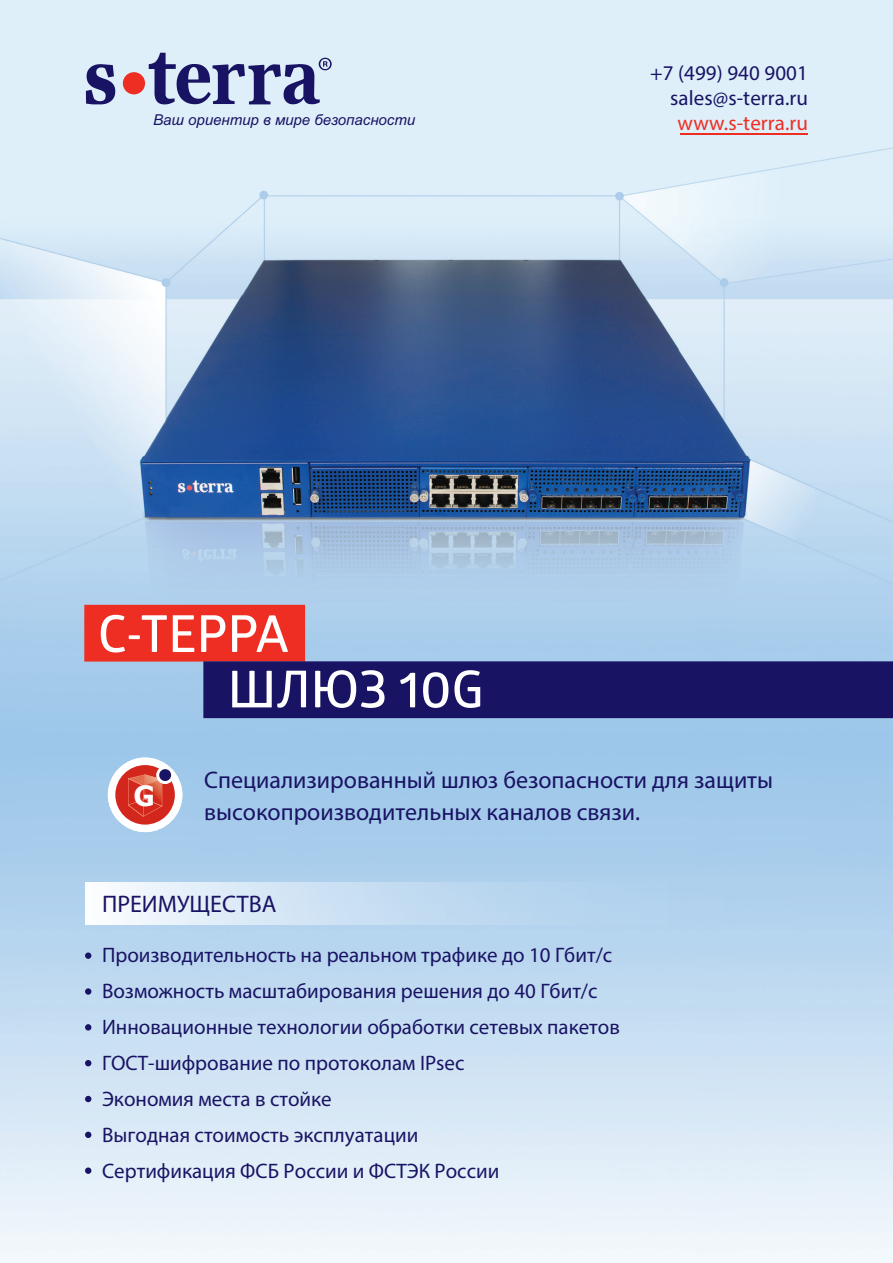
<style>
.page{position:relative;width:893px;height:1263px;background:#fff}
.page>*{position:absolute;margin:0;border:0;box-sizing:border-box;transform-origin:0 0}
.t1{font:51px/55.3px "Glober Bold Free";color:#fff}
.t2{font:700 28.2px "Tahoma";color:#fff}
.t3{font:24px/31.5px "Myriad Pro";color:#191364}
.t4{font:21px/36px "Myriad Pro";color:#191364;text-align:right}
.t5{font:21px "Myriad Pro";letter-spacing:.005em;color:#ee2e22}
.t6{font:italic 15px "Arial";color:#191364}
</style>
<div class="page">
<img style="left:0;top:0;width:893px;height:1263px">
<hr style="left:680px;top:134px;width:128px;height:1px;background:#ee2e22">
<img style="left:85px;top:882px;width:710px;height:43px">
<div style="left:85px;top:952px;width:6px;height:7px;background:#191364;border-radius:50%"></div>
<div style="left:85px;top:988px;width:6px;height:7px;background:#191364;border-radius:50%"></div>
<svg style="left:85px;top:1024px;width:6px;height:6px"></svg>
<svg style="left:85px;top:1060px;width:6px;height:6px"></svg>
<svg style="left:85px;top:1096px;width:6px;height:6px"></svg>
<svg style="left:85px;top:1132px;width:6px;height:6px"></svg>
<div style="left:85px;top:1167px;width:6px;height:7px;background:#191364;border-radius:50%"></div>
<svg style="left:84px;top:605px;width:809px;height:113px;background:#746796"></svg>
<svg style="left:108px;top:757px;width:74px;height:75px"></svg>
<svg style="left:86px;top:64px;width:29px;height:40px"></svg>
<div style="left:123px;top:72px;width:22px;height:22px;background:#ee2e22;border-radius:50%"></div>
<svg style="left:149px;top:53px;width:183px;height:51px;background:#959ec2"></svg>
<p class="t6" style="left:153px;top:110px;width:264px">Ваш ориентир в мире безопасности</p>
<p class="t4" style="left:650px;top:60px;width:159px;line-height:25.2px">+7 (499) 940 9001 sales@s-terra.ru</p>
<p class="t5" style="left:678px;top:110px;width:132px">www.s-terra.ru</p>
<h1 class="t1" style="left:228px;top:605px;width:257px;text-indent:-130px">С-ТЕРРА<br>ШЛЮЗ 10G</h1>
<h2 class="t2" style="left:134px;top:778px;width:22px">G</h2>
<p class="t3" style="left:204px;top:764px;width:570px">Специализированный шлюз безопасности для защиты высокопроизводительных каналов связи.</p>
<p class="t3" style="left:102px;top:888px;width:176px">ПРЕИМУЩЕСТВА</p>
<p class="t4" style="left:102px;top:937px;width:519px;text-align:left">Производительность на реальном трафике до 10 Гбит/с Возможность масштабирования решения до 40 Гбит/с Инновационные технологии обработки сетевых пакетов ГОСТ-шифрование по протоколам IPsec<br>Экономия места в стойке<br>Выгодная стоимость эксплуатации<br>Сертификация ФСБ России и ФСТЭК России</p>
</div>
